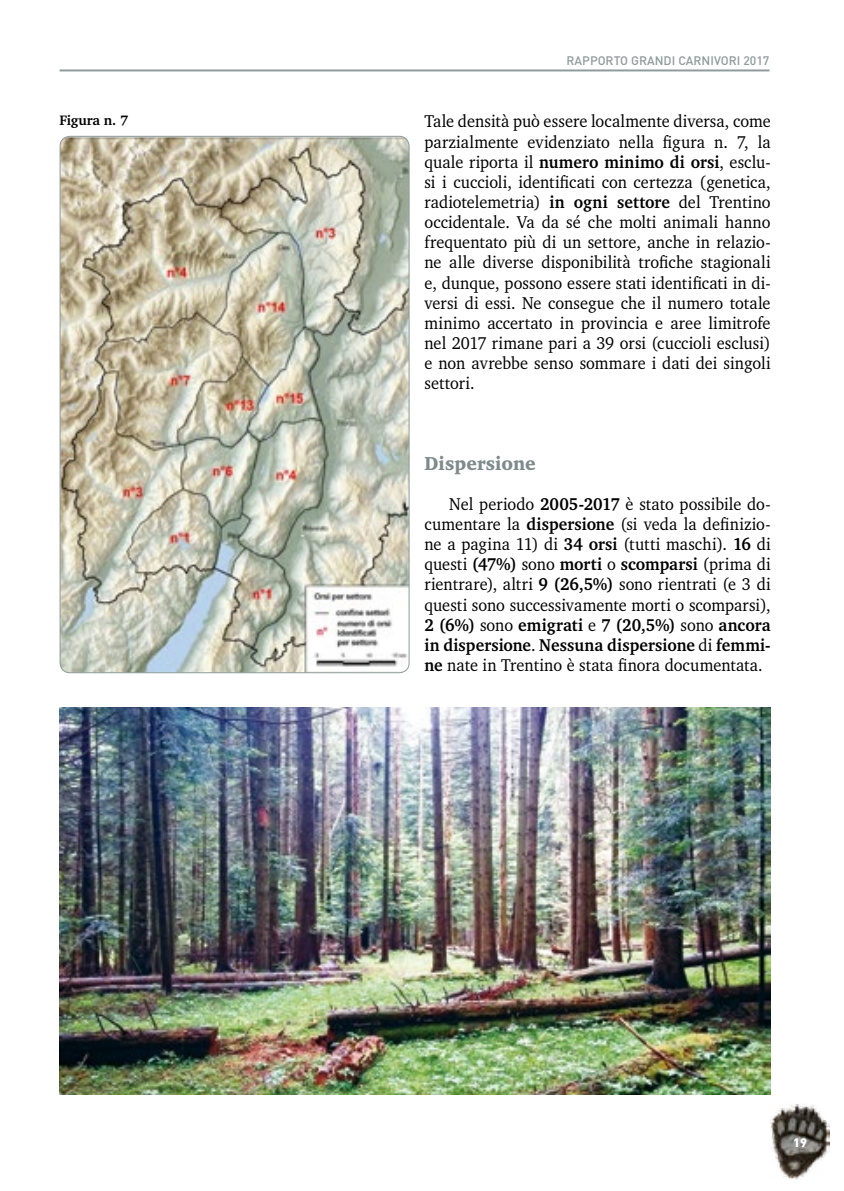
<style>
.page{position:relative;width:844px;height:1191px;background:#fff}
.page>*{position:absolute;margin:0;border:0;box-sizing:border-box;transform-origin:0 0}
.t1{font:900 19.25px "Charter BT Pro";color:#7e8a8b;scale:.93 1}
.t2{font:17.5px/20.1px "Charter BT Pro";letter-spacing:.005em;color:#000;text-align:justify;scale:.93 1}
.t3{font:700 14px "Charter BT Pro";letter-spacing:-.01em;color:#000}
.t4{font:500 12.25px "DIN";color:#8e9b9a}
.t5{font:900 12.25px "DIN";color:#fff}
.s1{font-weight:700}
</style>
<div class="page">
<img style="left:770px;top:1104px;width:59px;height:75px">
<hr style="left:60px;top:69px;width:709px;height:2px;background:#8e9b9a">
<img style="left:60px;top:136px;width:349px;height:536px">
<img style="left:60px;top:707px;width:710px;height:387px">
<p class="t3" style="left:60px;top:111px;width:70px">Figura n. 7</p>
<p class="t4" style="left:566px;top:52px;width:204px">RAPPORTO GRANDI CARNIVORI 2017</p>
<p class="t2" style="left:424px;top:111px;width:373px">Tale densità può essere localmente diversa, come parzialmente evidenziato nella figura n. 7, la quale riporta il <span class="s1">numero minimo di orsi</span>, esclu&shy;si i cuccioli, identificati con certezza (genetica, radiotelemetria) <span class="s1">in ogni settore</span> del Trentino occidentale. Va da sé che molti animali hanno frequentato più di un settore, anche in relazio&shy;ne alle diverse disponibilità trofiche stagionali e, dunque, possono essere stati identificati in di&shy;versi di essi. Ne consegue che il numero totale minimo accertato in provincia e aree limitrofe nel 2017 rimane pari a 39 orsi (cuccioli esclusi) e non avrebbe senso sommare i dati dei singoli settori.</p>
<p class="t1" style="left:424px;top:451px;width:121px">Dispersione</p>
<p class="t2" style="left:424px;top:494px;width:373px;text-indent:25px">Nel periodo <span class="s1">2005-2017</span> è stato possibile do&shy;cumentare la <span class="s1">dispersione</span> (si veda la definizio&shy;ne a pagina 11) di <span class="s1">34 orsi</span> (tutti maschi). <span class="s1">16</span> di questi <span class="s1">(47%)</span> sono <span class="s1">morti</span> o <span class="s1">scomparsi</span> (prima di rientrare), altri <span class="s1">9 (26,5%)</span> sono rientrati (e 3 di questi sono successivamente morti o scomparsi), <span class="s1">2 (6%)</span> sono <span class="s1">emigrati</span> e <span class="s1">7 (20,5%)</span> sono <span class="s1">ancora in dispersione</span>. <span class="s1">Nessuna dispersione</span> di <span class="s1">femmi&shy;ne</span> nate in Trentino è stata finora documentata.</p>
<p class="t5" style="left:793px;top:1134px;width:15px">19</p>
</div>
